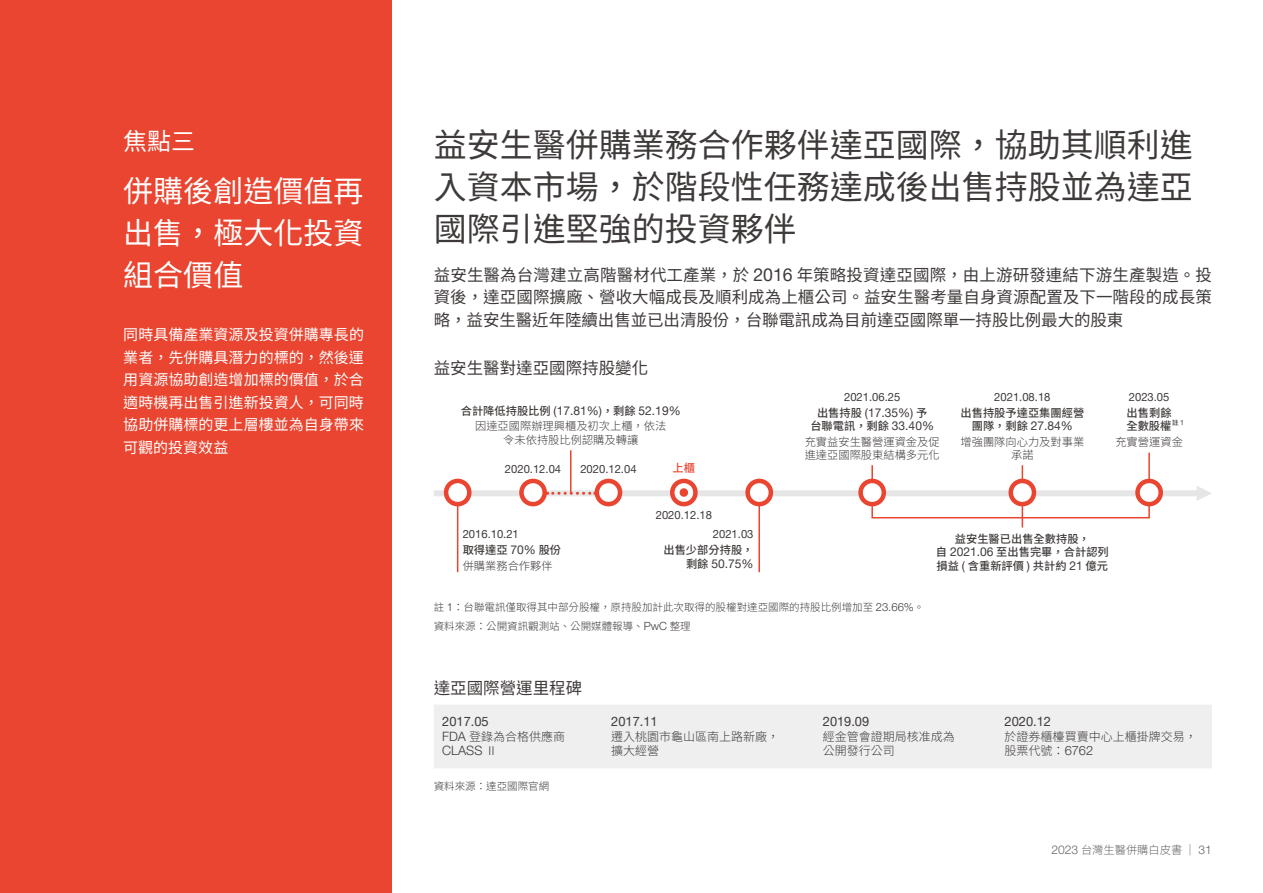
<style>
.page{position:relative;width:1263px;height:893px;background:#fff}
.page>*{position:absolute;margin:0;border:0;box-sizing:border-box;transform-origin:0 0}
.t1{font:33px/42px "Noto Sans CJ Ktc";color:#3e3a39;text-align:justify}
.t2{font:30px/42px "Noto Sans CJ Ktc";color:#fff;text-align:justify}
.t3{font:24px "Noto Sans CJ Ktc";color:#fff}
.t4{font:16.5px/22.5px "Noto Sans CJ Ktc";letter-spacing:-.005em;color:#3e3a39;text-align:justify}
.t5{font:15px/22.5px "Noto Sans CJ Ktc";letter-spacing:.005em;color:#fff;text-align:justify}
.t6{font:12.9px "Helvetica Neue LT Pro";color:#3e3a39}
.t7{font:300 12.9px "Helvetica Neue LT Pro";color:#3e3a39}
.t8{font:300 12px/13.5px "Noto Sans CJ Ktc";color:#3e3a39}
.t9{font:12px "Helvetica Neue LT Pro";color:#3e3a39}
.t10{font:300 11.25px/15.6px "Noto Sans CJ Ktc";color:#3e3a39;text-align:center}
.t11{font:11.25px "Helvetica Neue LT Pro";color:#3e3a39}
.t12{font:500 11.25px/13.5px "Noto Sans CJ Ktc";color:#3e3a39;text-align:center}
.t13{font:300 11.25px "Noto Sans CJ Ktc";color:#656464}
.t14{font:500 11.25px "Noto Sans CJ Ktc";color:#e94530}
.t15{font:300 10.5px/19.2px "Noto Sans CJ Ktc";color:#3e3a39}
.t16{font:500 6.6px "Noto Sans CJ Ktc";color:#3e3a39}
.s1{font-family:"Helvetica Neue LT Pro";font-size:17.7px}
.s2{font-family:"Noto Sans CJ Ktc";font-weight:500;font-size:11.25px}
.s3{font-weight:500}
.s4{font-family:"Helvetica Neue LT Pro";font-weight:400;font-size:12px}
.s5{font-family:"Helvetica Neue LT Pro";font-weight:400;font-size:7.05px}
.s6{font-family:"Helvetica Neue LT Pro";font-size:11.25px}
.s7{font-family:"Helvetica Neue LT Pro";font-size:12.9px}
.s8{font-family:"Noto Sans CJ Ktc";font-size:12px}
.s9{font-family:"Helvetica Neue LT Pro";font-size:12px}
</style>
<div class="page">
<div style="left:0;top:0;width:391px;height:893px;background:#e94530"></div>
<div style="left:434px;top:490px;width:770px;height:6px;background:#e6e6e6"></div>
<div style="left:434px;top:705px;width:778px;height:63px;background:#efefef"></div>
<svg style="left:446px;top:481px;width:23px;height:23px"></svg>
<div style="left:444px;top:479px;width:27px;height:27px;border:4px solid #e94530;border-radius:50%"></div>
<svg style="left:521px;top:481px;width:24px;height:23px"></svg>
<div style="left:519px;top:479px;width:28px;height:27px;border:4px solid #e94530;border-radius:50%"></div>
<svg style="left:597px;top:481px;width:23px;height:23px"></svg>
<div style="left:595px;top:479px;width:27px;height:27px;border:4px solid #e94530;border-radius:50%"></div>
<svg style="left:748px;top:481px;width:23px;height:23px"></svg>
<div style="left:745px;top:479px;width:28px;height:27px;border:4px solid #e94530;border-radius:50%"></div>
<hr style="left:871px;top:465px;width:2px;height:28px;background:#e94530">
<svg style="left:861px;top:481px;width:23px;height:23px"></svg>
<div style="left:858px;top:479px;width:28px;height:27px;border:4px solid #e94530;border-radius:50%"></div>
<svg style="left:672px;top:481px;width:23px;height:23px"></svg>
<div style="left:670px;top:479px;width:28px;height:27px;border:4px solid #e94530;border-radius:50%"></div>
<svg style="left:1022px;top:506px;width:1px;height:21px"></svg>
<svg style="left:1022px;top:465px;width:1px;height:14px"></svg>
<svg style="left:1011px;top:481px;width:23px;height:23px"></svg>
<div style="left:1008px;top:479px;width:28px;height:27px;border:4px solid #e94530;border-radius:50%"></div>
<div style="left:871px;top:503px;width:279px;height:15px;border:2px solid #e94530"></div>
<hr style="left:1148px;top:453px;width:2px;height:33px;background:#e94530">
<svg style="left:1137px;top:481px;width:24px;height:23px"></svg>
<div style="left:1135px;top:479px;width:28px;height:27px;border:4px solid #e94530;border-radius:50%"></div>
<hr style="left:457px;top:504px;width:1px;height:68px;background:#e94530">
<svg style="left:547px;top:492px;width:49px;height:3px"></svg>
<hr style="left:758px;top:504px;width:2px;height:68px;background:#e94530">
<svg style="left:1197px;top:486px;width:15px;height:15px"></svg>
<div style="left:680px;top:488px;width:8px;height:9px;background:#e94530;border-radius:50%"></div>
<hr style="left:570px;top:450px;width:1px;height:43px;background:#e94530">
<h3 class="t3" style="left:123px;top:128px;width:73px">焦點三</h3>
<h2 class="t2" style="left:123px;top:171px;width:241px">併購後創造價值再出售，極大化投資組合價值</h2>
<p class="t5" style="left:123px;top:324px;width:242px">同時具備產業資源及投資併購專長的業者，先併購具潛力的標的，然後運用資源協助創造增加標的價值，於合適時機再出售引進新投資人，可同時協助併購標的更上層樓並為自身帶來可觀的投資效益</p>
<h1 class="t1" style="left:434px;top:124px;width:760px">益安生醫併購業務合作夥伴達亞國際，協助其順利進入資本市場，於階段性任務達成後出售持股並為達亞國際引進堅強的投資夥伴</h1>
<p class="t4" style="left:434px;top:264px;width:780px">益安生醫為台灣建立高階醫材代工產業，於 <span class="s1">2016</span> 年策略投資達亞國際，由上游研發連結下游生產製造。投資後，達亞國際擴廠、營收大幅成長及順利成為上櫃公司。益安生醫考量自身資源配置及下一階段的成長策略，益安生醫近年陸續出售並已出清股份，台聯電訊成為目前達亞國際單一持股比例最大的股東</p>
<p class="t4" style="left:434px;top:357px;width:216px">益安生醫對達亞國際持股變化</p>
<p class="t9" style="left:461px;top:403px;width:221px"><span class="s2">合計降低持股比例</span> (17.81%)<span class="s2">，剩餘</span> 52.19%</p>
<p class="t10" style="left:475px;top:420px;width:193px;line-height:13.5px">因達亞國際辦理興櫃及初次上櫃，依法令未依持股比例認購及轉讓</p>
<p class="t11" style="left:505px;top:462px;width:58px">2020.12.04</p>
<p class="t11" style="left:580px;top:462px;width:58px">2020.12.04</p>
<p class="t11" style="left:656px;top:508px;width:58px">2020.12.18</p>
<p class="t14" style="left:673px;top:462px;width:24px">上櫃</p>
<p class="t11" style="left:463px;top:527px;width:58px">2016.10.21</p>
<p class="t10" style="left:463px;top:543px;width:100px;text-align:left"><span class="s3">取得達亞</span> <span class="s4">70%</span> <span class="s3">股份</span>併購業務合作夥伴</p>
<p class="t11" style="left:713px;top:527px;width:42px">2021.03</p>
<p class="t12" style="left:663px;top:544px;width:91px">出售少部分持股，</p>
<p class="t9" style="left:686px;top:556px;width:69px"><span class="s2">剩餘</span> 50.75%</p>
<p class="t11" style="left:844px;top:390px;width:58px">2021.06.25</p>
<p class="t9" style="left:817px;top:405px;width:112px"><span class="s2">出售持股</span> (17.35%) <span class="s2">予</span></p>
<p class="t10" style="left:805px;top:418px;width:136px"><span class="s3">台聯電訊，剩餘</span> <span class="s4">33.40%</span>充實益安生醫營運資金及促</p>
<p class="t10" style="left:805px;top:448px;width:136px">進達亞國際股東結構多元化</p>
<p class="t11" style="left:994px;top:390px;width:58px">2021.08.18</p>
<p class="t12" style="left:960px;top:406px;width:125px">出售持股予達亞集團經營</p>
<p class="t9" style="left:972px;top:418px;width:103px"><span class="s2">團隊，剩餘</span> 27.84%</p>
<p class="t10" style="left:960px;top:435px;width:125px;line-height:13.5px">增強團隊向心力及對事業承諾</p>
<p class="t11" style="left:1129px;top:390px;width:42px">2023.05</p>
<p class="t12" style="left:1126px;top:406px;width:47px;text-align:left">出售剩餘全數股權</p>
<p class="t16" style="left:1172px;top:418px;width:14px">註 <span class="s5">1</span></p>
<p class="t10" style="left:1115px;top:434px;width:69px">充實營運資金</p>
<p class="t12" style="left:936px;top:532px;width:174px">益安生醫已出售全數持股，<br>自 <span class="s4">2021.06</span> 至出售完畢，合計認列損益 <span class="s4">(</span> 含重新評價 <span class="s4">)</span> 共計約 <span class="s4">21</span> 億元</p>
<p class="t15" style="left:434px;top:597px;width:492px">註 <span class="s6">1</span>：台聯電訊僅取得其中部分股權，原持股加計此次取得的股權對達亞國際的持股比例增加至 <span class="s6">23.66%</span>。資料來源：公開資訊觀測站、公開媒體報導、<span class="s6">PwC</span> 整理</p>
<p class="t4" style="left:434px;top:677px;width:150px">達亞國際營運里程碑</p>
<p class="t6" style="left:442px;top:713px;width:48px">2017.05</p>
<p class="t8" style="left:442px;top:730px;width:124px"><span class="s7">FDA</span> 登錄為合格供應商</p>
<p class="t7" style="left:442px;top:742px;width:57px">CLASS <span class="s8">Ⅱ</span></p>
<p class="t15" style="left:434px;top:777px;width:117px">資料來源：達亞國際官網</p>
<p class="t6" style="left:611px;top:713px;width:48px">2017.11</p>
<p class="t8" style="left:611px;top:730px;width:169px">遷入桃園市龜山區南上路新廠，擴大經營</p>
<p class="t6" style="left:823px;top:713px;width:48px">2019.09</p>
<p class="t8" style="left:823px;top:730px;width:133px">經金管會證期局核准成為公開發行公司</p>
<p class="t6" style="left:1005px;top:713px;width:48px">2020.12</p>
<p class="t8" style="left:1005px;top:730px;width:193px">於證券櫃檯買賣中心上櫃掛牌交易，股票代號：<span class="s7">6762</span></p>
<p class="t13" style="left:1051px;top:843px;width:162px"><span class="s9">2023</span> 台灣生醫併購白皮書｜ <span class="s9">31</span></p>
</div>
